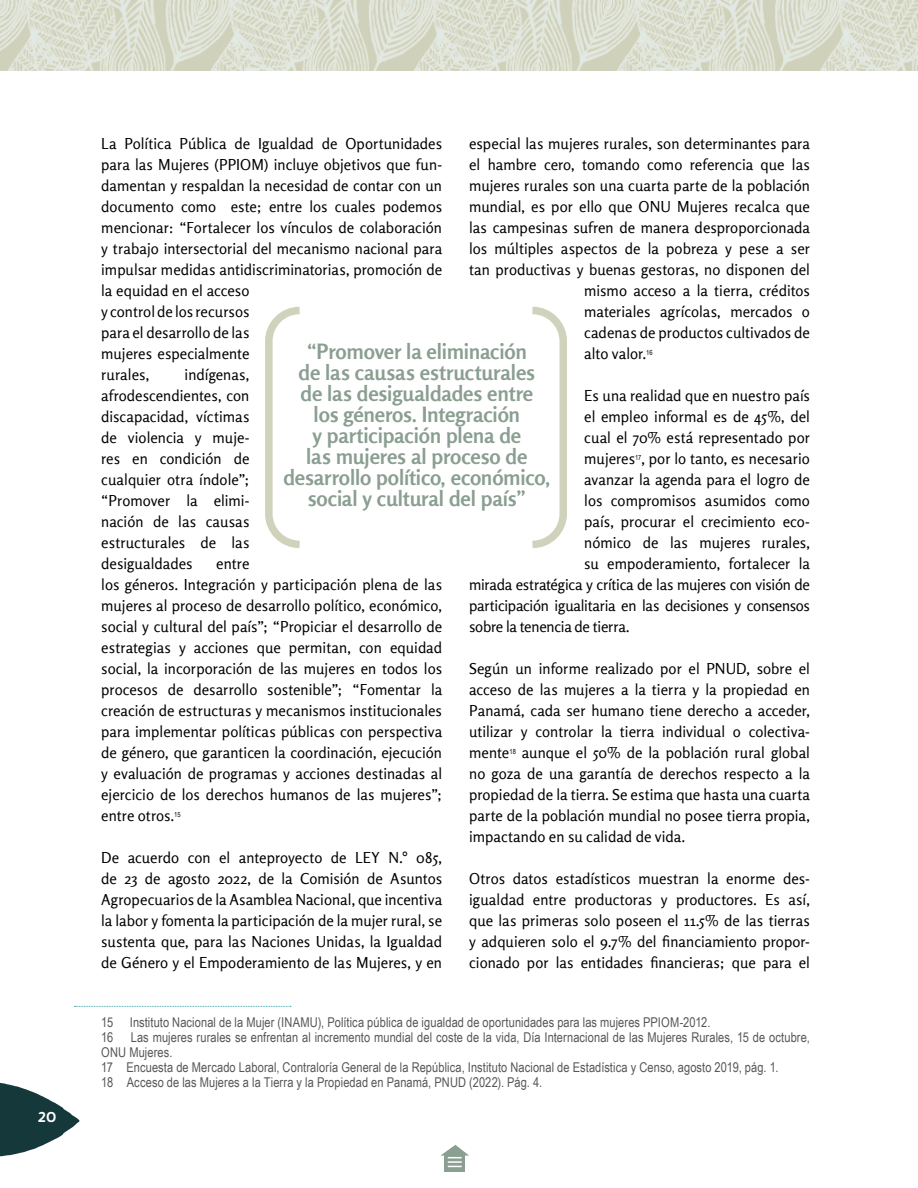
<style>
.page{position:relative;width:918px;height:1188px;background:#fff}
.page>*{position:absolute;margin:0;border:0;box-sizing:border-box;transform-origin:0 0}
.BODY{font:700 21px/21px "Rosario";letter-spacing:-.01em;color:#8a9e91;text-align:center}
.BODY-2{font:15px/21px "Rosario";color:#000;text-align:justify}
.BODY-3{font:15px "Rosario";letter-spacing:-.02em;color:#000}
.t1{font:500 15px "Congenial";color:#fff}
.Footnote_text_wrd_2{font:13.5px/15px "Arial Narrow";letter-spacing:.005em;color:#575756}
</style>
<div class="page">
<img style="left:0;top:0;width:917px;height:71px">
<svg style="left:0;top:1082px;width:80px;height:75px"></svg>
<hr style="left:917px;top:0;width:1px;height:71px;background:#d0d1ba">
<svg style="left:445px;top:1167px;width:20px;height:5px"></svg>
<svg style="left:440px;top:1145px;width:29px;height:22px"></svg>
<svg style="left:75px;top:1006px;width:216px;height:1px"></svg>
<svg style="left:265px;top:306px;width:35px;height:242px"></svg>
<svg style="left:532px;top:306px;width:35px;height:242px"></svg>
<p class="t1" style="left:38px;top:1108px;width:20px">20</p>
<p class="BODY-2" style="left:101px;top:132px;width:342px;text-align:left">La Política Pública de Igualdad de Oportunidades para las Mujeres (PPIOM) incluye objetivos que fun&shy;damentan y respaldan la necesidad de contar con un documento como este; entre los cuales podemos mencionar: “Fortalecer los vínculos de colaboración y trabajo intersectorial del mecanismo nacional para impulsar medidas antidiscriminatorias, promoción de la equidad en el acceso<br>y control de los recursos<br>para el desarrollo de las<br>mujeres especialmente<br>rurales,</p>
<p class="BODY-2" style="left:469px;top:132px;width:342px">especial las mujeres rurales, son determinantes para</p>
<p class="BODY-2" style="left:469px;top:153px;width:342px">el hambre cero, tomando como referencia que las</p>
<p class="BODY-2" style="left:469px;top:174px;width:342px">mujeres rurales son una cuarta parte de la población</p>
<p class="BODY-2" style="left:469px;top:195px;width:342px">mundial, es por ello que ONU Mujeres recalca que</p>
<p class="BODY-2" style="left:469px;top:216px;width:342px">las campesinas sufren de manera desproporcionada</p>
<p class="BODY-2" style="left:469px;top:237px;width:342px">los múltiples aspectos de la pobreza y pese a ser</p>
<p class="BODY-2" style="left:469px;top:258px;width:342px">tan productivas y buenas gestoras, no disponen del</p>
<p class="BODY-2" style="left:584px;top:279px;width:227px">mismo acceso a la tierra, créditos</p>
<p class="BODY-2" style="left:584px;top:300px;width:227px">materiales agrícolas, mercados o</p>
<p class="BODY-2" style="left:584px;top:321px;width:227px">cadenas de productos cultivados de</p>
<p class="BODY-2" style="left:584px;top:342px;width:70px">alto valor.<sup>16</sup></p>
<p class="BODY-2" style="left:584px;top:384px;width:227px">Es una realidad que en nuestro país</p>
<p class="BODY-2" style="left:584px;top:405px;width:227px">el empleo informal es de 45%, del</p>
<p class="BODY-2" style="left:584px;top:426px;width:227px">cual el 70% está representado por</p>
<p class="BODY-2" style="left:584px;top:447px;width:227px">mujeres<sup>17</sup>, por lo tanto, es necesario</p>
<p class="BODY-2" style="left:584px;top:468px;width:227px">avanzar la agenda para el logro de</p>
<p class="BODY-2" style="left:584px;top:489px;width:227px">los compromisos asumidos como</p>
<p class="BODY-2" style="left:584px;top:510px;width:227px">país, procurar el crecimiento eco-</p>
<p class="BODY-2" style="left:584px;top:531px;width:227px">nómico de las mujeres rurales,</p>
<p class="BODY-2" style="left:584px;top:552px;width:227px">su empoderamiento, fortalecer la</p>
<p class="BODY-3" style="left:469px;top:573px;width:342px">mirada estratégica y crítica de las mujeres con visión de</p>
<p class="BODY-3" style="left:469px;top:594px;width:342px">participación igualitaria en las decisiones y consensos</p>
<p class="BODY-3" style="left:469px;top:615px;width:162px">sobre la tenencia de tierra.</p>
<p class="BODY-2" style="left:469px;top:657px;width:342px">Según un informe realizado por el PNUD, sobre el acceso de las mujeres a la tierra y la propiedad en Panamá, cada ser humano tiene derecho a acceder, utilizar y controlar la tierra individual o colectiva&shy;mente<sup>18</sup> aunque el 50% de la población rural global no goza de una garantía de derechos respecto a la propiedad de la tierra. Se estima que hasta una cuarta parte de la población mundial no posee tierra propia, impactando en su calidad de vida.</p>
<p class="BODY-2" style="left:469px;top:867px;width:342px">Otros datos estadísticos muestran la enorme des&shy;igualdad entre productoras y productores. Es así, que las primeras solo poseen el 11.5% de las tierras y adquieren solo el 9.7% del financiamiento propor&shy;cionado por las entidades financieras; que para el</p>
<p class="BODY" style="left:283px;top:340px;width:268px">“Promover la eliminación<br>de las causas estructurales<br>de las desigualdades entre<br>los géneros. Integración<br>y participación plena de<br>las mujeres al proceso de desarrollo político, económico, social y cultural del país”</p>
<p class="BODY-2" style="left:101px;top:363px;width:150px;text-indent:83px">indígenas, afrodescendientes, con discapacidad, víctimas de violencia y muje&shy;res en condición de cualquier otra índole”; “Promover la elimi&shy;nación de las causas estructurales de las desigualdades</p>
<p class="BODY-2" style="left:101px;top:552px;width:342px;text-align:left;text-indent:115px">entre<br>los géneros. Integración y participación plena de las mujeres al proceso de desarrollo político, económico, social y cultural del país”; “Propiciar el desarrollo de estrategias y acciones que permitan, con equidad social, la incorporación de las mujeres en todos los procesos de desarrollo sostenible”; “Fomentar la creación de estructuras y mecanismos institucionales para implementar políticas públicas con perspectiva de género, que garanticen la coordinación, ejecución y evaluación de programas y acciones destinadas al ejercicio de los derechos humanos de las mujeres”; entre otros.<sup>15</sup></p>
<p class="BODY-2" style="left:101px;top:846px;width:342px">De acuerdo con el anteproyecto de LEY N.° 085, de 23 de agosto 2022, de la Comisión de Asuntos Agropecuarios de la Asamblea Nacional, que incentiva la labor y fomenta la participación de la mujer rural, se sustenta que, para las Naciones Unidas, la Igualdad de Género y el Empoderamiento de las Mujeres, y en</p>
<p class="Footnote_text_wrd_2" style="left:101px;top:1014px;width:611px">15 Instituto Nacional de la Mujer (INAMU), Política pública de igualdad de oportunidades para las mujeres PPIOM-2012.</p>
<p class="Footnote_text_wrd_2" style="left:101px;top:1029px;width:14px">16</p>
<p class="Footnote_text_wrd_2" style="left:101px;top:1029px;width:710px;text-indent:29px">Las mujeres rurales se enfrentan al incremento mundial del coste de la vida, Día Internacional de las Mujeres Rurales, 15 de octubre,<br>ONU Mujeres.</p>
<p class="Footnote_text_wrd_2" style="left:101px;top:1059px;width:679px">17 Encuesta de Mercado Laboral, Contraloría General de la República, Instituto Nacional de Estadística y Censo, agosto 2019, pág. 1.</p>
<p class="Footnote_text_wrd_2" style="left:101px;top:1074px;width:443px">18 Acceso de las Mujeres a la Tierra y la Propiedad en Panamá, PNUD (2022). Pág. 4.</p>
</div>
